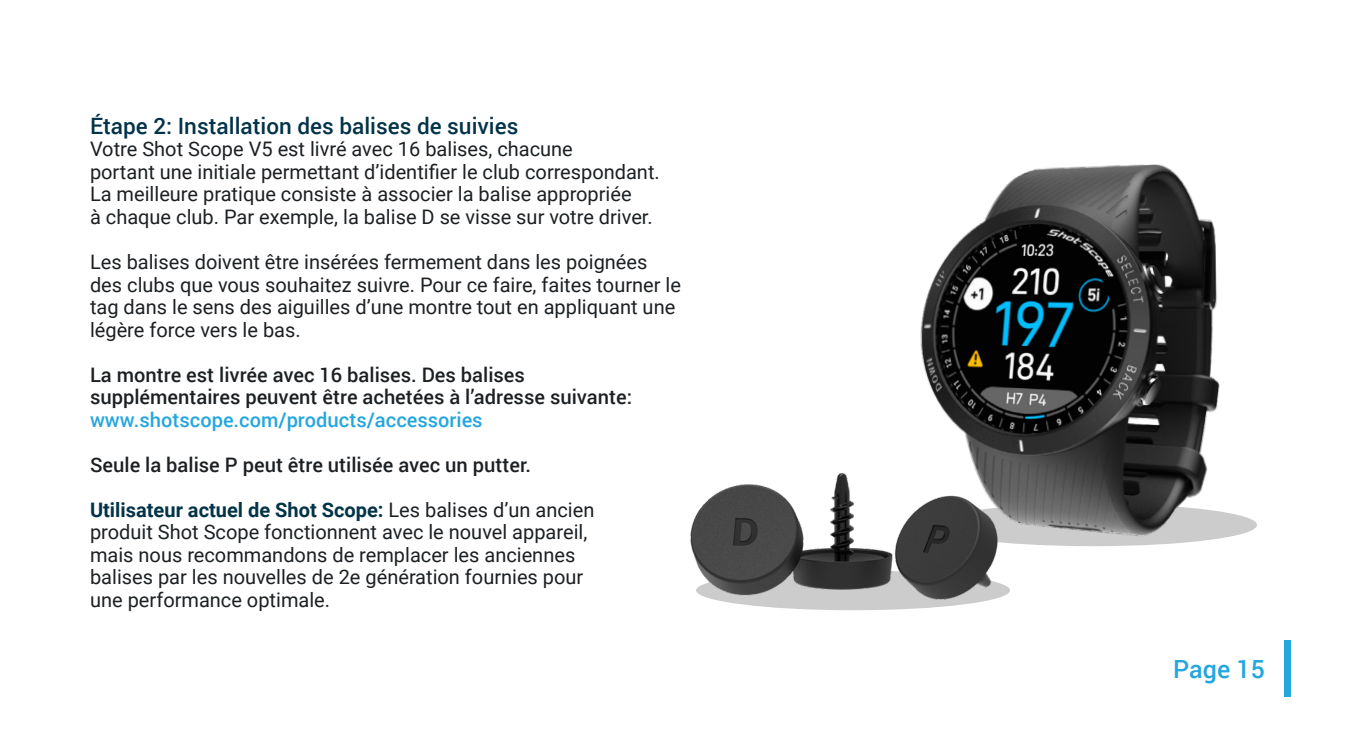
<style>
.page{position:relative;width:1347px;height:745px;background:#fff}
.page>*{position:absolute;margin:0;border:0;box-sizing:border-box;transform-origin:0 0}
.t1{font:500 25px "Roboto";color:#24a6df}
.Body_Paragraphs_1{font:500 22.5px "Roboto";color:#033349}
.Body_Paragraphs_1-2{font:20px/22.5px "Roboto";color:#1c2023}
.Body_Paragraphs_1-3{font:500 20px "Roboto";color:#1c2023}
.Body_Paragraphs_1-4{font:700 20px "Roboto";color:#033349}
.Body_Paragraphs_1-5{font:500 20px "Roboto";color:#24a6df}
.s1{font-weight:400;color:#1c2023}
</style>
<div class="page">
<img style="left:920px;top:164px;width:337px;height:383px">
<img style="left:690px;top:417px;width:347px;height:194px">
<div style="left:1284px;top:640px;width:6px;height:56px;background:#24a6df"></div>
<p class="Body_Paragraphs_1" style="left:90px;top:110px;width:430px">Étape 2: Installation des balises de suivies</p>
<p class="Body_Paragraphs_1-2" style="left:90px;top:137px;width:484px">Votre Shot Scope V5 est livré avec 16 balises, chacune</p>
<p class="Body_Paragraphs_1-2" style="left:90px;top:160px;width:571px">portant une initiale permettant d’identifier le club correspondant.</p>
<p class="Body_Paragraphs_1-2" style="left:90px;top:182px;width:543px">La meilleure pratique consiste à associer la balise appropriée</p>
<p class="Body_Paragraphs_1-2" style="left:90px;top:205px;width:564px">à chaque club. Par exemple, la balise D se visse sur votre driver.</p>
<p class="Body_Paragraphs_1-2" style="left:90px;top:250px;width:592px">Les balises doivent être insérées fermement dans les poignées des clubs que vous souhaitez suivre. Pour ce faire, faites tourner le tag dans le sens des aiguilles d’une montre tout en appliquant une légère force vers le bas.</p>
<p class="Body_Paragraphs_1-3" style="left:90px;top:360px;width:436px">La montre est livrée avec 16 balises. Des balises</p>
<p class="Body_Paragraphs_1-3" style="left:90px;top:383px;width:543px">supplémentaires peuvent être achetées à l’adresse suivante:</p>
<p class="Body_Paragraphs_1-5" style="left:90px;top:405px;width:394px">www.shotscope.com/products/accessories</p>
<p class="Body_Paragraphs_1-3" style="left:90px;top:450px;width:442px">Seule la balise P peut être utilisée avec un putter.</p>
<p class="Body_Paragraphs_1-4" style="left:90px;top:495px;width:506px">Utilisateur actuel de Shot Scope: <span class="s1">Les balises d’un ancien</span></p>
<p class="Body_Paragraphs_1-2" style="left:90px;top:520px;width:499px">produit Shot Scope fonctionnent avec le nouvel appareil,</p>
<p class="Body_Paragraphs_1-2" style="left:90px;top:542px;width:487px">mais nous recommandons de remplacer les anciennes</p>
<p class="Body_Paragraphs_1-2" style="left:90px;top:565px;width:495px">balises par les nouvelles de 2e génération fournies pour</p>
<p class="Body_Paragraphs_1-2" style="left:90px;top:587px;width:242px">une performance optimale.</p>
<p class="t1" style="left:1173px;top:651px;width:93px">Page 15</p>
</div>
